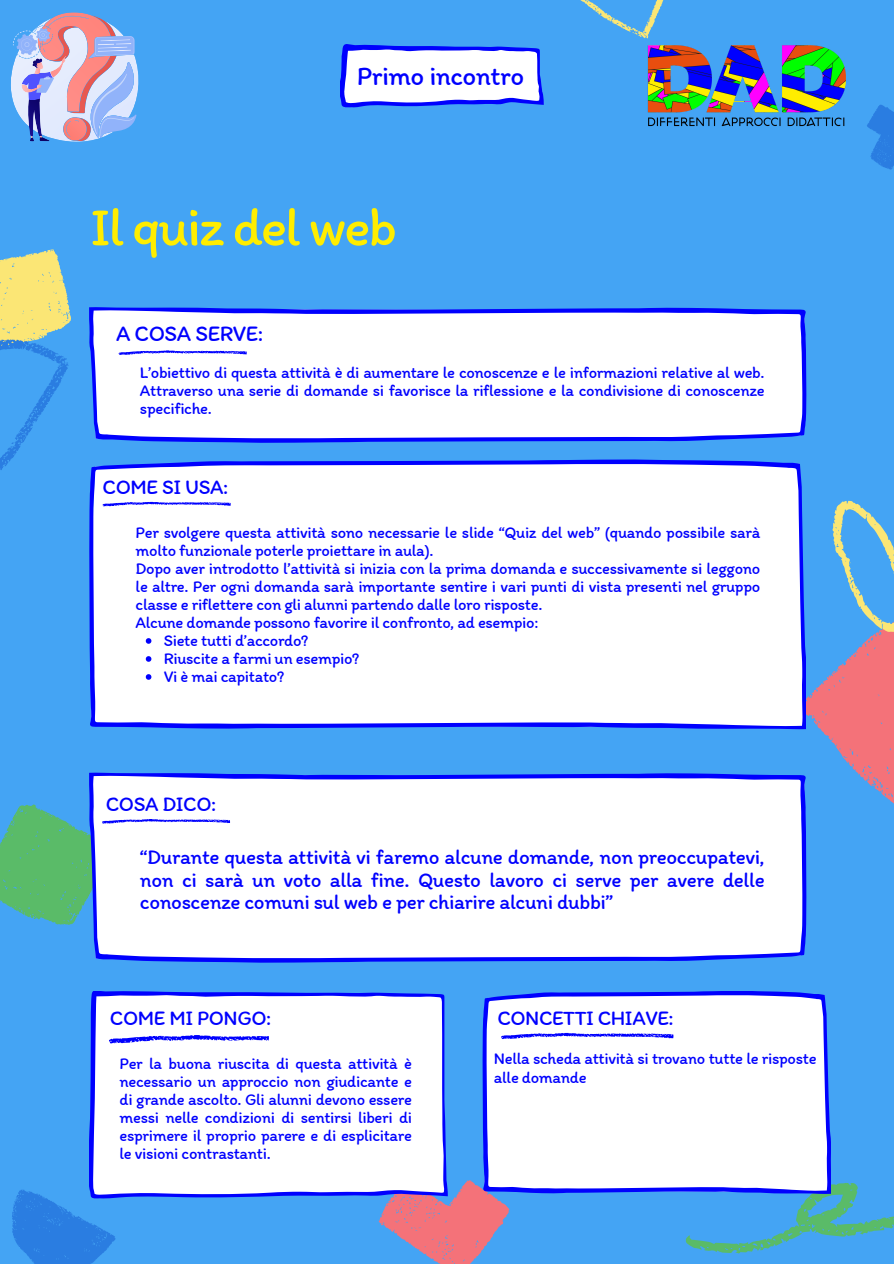
<style>
.page{position:relative;width:894px;height:1264px;background:#fff}
.page>*{position:absolute;margin:0;border:0;box-sizing:border-box;transform-origin:0 0}
.t1{font:55.35px "Itim";letter-spacing:-.04em;color:#ffed00}
.t2{font:27px "Itim";letter-spacing:-.02em;color:#0000fe}
.t3{font:22.5px "Itim";letter-spacing:-.02em;color:#0000fe}
.t4{font:21px/22.5px "Itim";letter-spacing:-.02em;color:#0000fe;text-align:justify}
.t5{font:16.5px/18px "Itim";letter-spacing:-.02em;color:#0000fe;text-align:justify}
</style>
<div class="page">
<div style="left:0;top:0;width:893px;height:1263px;background:#44a4f4"></div>
<svg style="left:89px;top:307px;width:717px;height:136px;background:#e6e9fe"></svg>
<svg style="left:0;top:249px;width:71px;height:221px"></svg>
<svg style="left:867px;top:104px;width:26px;height:66px"></svg>
<svg style="left:378px;top:1180px;width:132px;height:83px"></svg>
<svg style="left:685px;top:1174px;width:208px;height:80px"></svg>
<svg style="left:580px;top:0;width:84px;height:39px"></svg>
<svg style="left:790px;top:500px;width:103px;height:303px"></svg>
<svg style="left:12px;top:1178px;width:104px;height:85px"></svg>
<svg style="left:119px;top:348px;width:128px;height:14px;background:#d9d9fe"></svg>
<svg style="left:89px;top:772px;width:717px;height:190px;background:#ebeefe"></svg>
<svg style="left:0;top:797px;width:230px;height:141px;background:#b3dad5"></svg>
<svg style="left:340px;top:44px;width:203px;height:63px;background:#c6cefd"></svg>
<div style="left:89px;top:459px;width:716px;height:270px;background:#fff"></div>
<svg style="left:102px;top:499px;width:129px;height:15px;background:#dcdcfe"></svg>
<svg style="left:146px;top:638px;width:5px;height:5px"></svg>
<svg style="left:146px;top:656px;width:5px;height:5px"></svg>
<svg style="left:146px;top:674px;width:5px;height:5px"></svg>
<svg style="left:90px;top:991px;width:357px;height:207px;background:#e8ebfe"></svg>
<svg style="left:109px;top:1032px;width:160px;height:19px;background:#cecefe"></svg>
<svg style="left:482px;top:991px;width:348px;height:202px;background:#ebedfe"></svg>
<svg style="left:501px;top:1029px;width:172px;height:19px;background:#dadafe"></svg>
<svg style="left:11px;top:12px;width:128px;height:130px"></svg>
<img style="left:647px;top:45px;width:199px;height:82px">
<h2 class="t2" style="left:357px;top:59px;width:169px">Primo incontro</h2>
<p class="t1" style="left:90px;top:193px;width:308px">Il quiz del web</p>
<p class="t3" style="left:116px;top:320px;width:149px">A COSA SERVE:</p>
<p class="t5" style="left:140px;top:363px;width:626px">L’obiettivo di questa attività è di aumentare le conoscenze e le informazioni relative al web.<br>Attraverso una serie di domande si favorisce la riflessione e la condivisione di conoscenze specifiche.</p>
<p class="t4" style="left:103px;top:475px;width:127px">COME SI USA:</p>
<p class="t5" style="left:136px;top:523px;width:626px">Per svolgere questa attività sono necessarie le slide “Quiz del web” (quando possibile sarà molto funzionale poterle proiettare in aula).</p>
<p class="t5" style="left:136px;top:559px;width:626px">Dopo aver introdotto l’attività si inizia con la prima domanda e successivamente si leggono le altre. Per ogni domanda sarà importante sentire i vari punti di vista presenti nel gruppo classe e riflettere con gli alunni partendo dalle loro risposte.</p>
<h1 class="t5" style="left:136px;top:613px;width:404px">Alcune domande possono favorire il confronto, ad esempio:</h1>
<p class="t5" style="left:164px;top:631px;width:146px">Siete tutti d’accordo?</p>
<h3 class="t5" style="left:164px;top:649px;width:197px">Riuscite a farmi un esempio?</h3>
<p class="t5" style="left:164px;top:667px;width:122px">Vi è mai capitato?</p>
<p class="t4" style="left:106px;top:792px;width:112px">COSA DICO:</p>
<p class="t4" style="left:140px;top:845px;width:626px">“Durante questa attività vi faremo alcune domande, non preoccupatevi, non ci sarà un voto alla fine. Questo lavoro ci serve per avere delle conoscenze comuni sul web e per chiarire alcuni dubbi”</p>
<p class="t4" style="left:110px;top:1006px;width:163px">COME MI PONGO:</p>
<p class="t5" style="left:119px;top:1053px;width:294px">Per la buona riuscita di questa attività è necessario un approccio non giudicante e di grande ascolto. Gli alunni devono essere messi nelle condizioni di sentirsi liberi di esprimere il proprio parere e di esplicitare le visioni contrastanti.</p>
<p class="t4" style="left:497px;top:1006px;width:178px">CONCETTI CHIAVE:</p>
<p class="t5" style="left:494px;top:1049px;width:324px">Nella scheda attività si trovano tutte le risposte alle domande</p>
</div>
